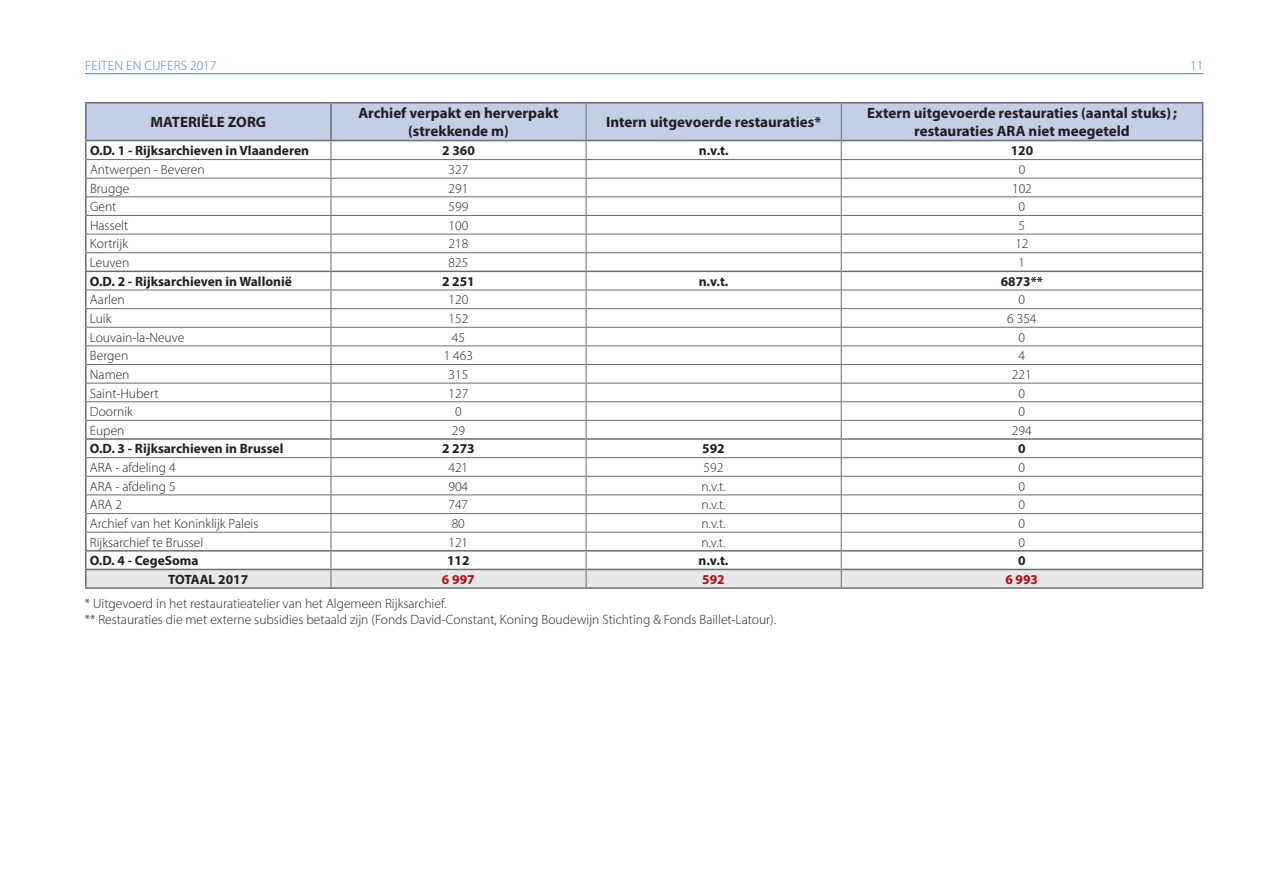
<style>
.page{position:relative;width:1263px;height:893px;background:#fff}
.page>*{position:absolute;margin:0;border:0;box-sizing:border-box;transform-origin:0 0}
.t1{font:700 15px/18px "Myriad Pro";color:#231f20;text-align:center}
.t2{font:300 13.5px/16.5px "Myriad Pro";color:#231f20}
.t3{font:700 13.5px "Myriad Pro";color:#231f20}
.t4{font:300 13.5px "Myriad Pro";letter-spacing:.02em;color:#5280ba}
.t5{font:700 13.5px "Myriad Pro";color:#b00d15}
</style>
<div class="page">
<hr style="left:85px;top:73px;width:1118px;height:1px;background:#5280ba">
<hr style="left:331px;top:102px;width:255px;height:2px;background:#6c6d70">
<hr style="left:586px;top:102px;width:255px;height:2px;background:#6c6d70">
<hr style="left:841px;top:102px;width:362px;height:2px;background:#6c6d70">
<hr style="left:85px;top:587px;width:246px;height:2px;background:#6c6d70">
<hr style="left:331px;top:587px;width:255px;height:2px;background:#6c6d70">
<hr style="left:586px;top:587px;width:255px;height:2px;background:#6c6d70">
<hr style="left:841px;top:587px;width:362px;height:2px;background:#6c6d70">
<svg style="left:85px;top:103px;width:1118px;height:485px"></svg>
<hr style="left:85px;top:102px;width:246px;height:2px;background:#6c6d70">
<hr style="left:85px;top:104px;width:2px;height:36px;background:#6c6d70">
<hr style="left:330px;top:104px;width:2px;height:36px;background:#6c6d70">
<hr style="left:85px;top:140px;width:246px;height:1px;background:#6c6d70">
<p class="t4" style="left:85px;top:57px;width:133px">FEITEN EN CIJFERS 2017</p>
<p class="t4" style="left:1190px;top:57px;width:15px">11</p>
<p class="t1" style="left:151px;top:113px;width:117px">MATERIËLE ZORG</p>
<p class="t1" style="left:358px;top:104px;width:202px">Archief verpakt en herverpakt (strekkende m)</p>
<p class="t1" style="left:606px;top:113px;width:216px">Intern uitgevoerde restauraties*</p>
<p class="t1" style="left:867px;top:104px;width:311px">Extern uitgevoerde restauraties (aantal stuks); restauraties ARA niet meegeteld</p>
<p class="t3" style="left:90px;top:142px;width:221px">O.D. 1 - Rijksarchieven in Vlaanderen</p>
<p class="t3" style="left:442px;top:142px;width:34px">2 360</p>
<p class="t3" style="left:699px;top:142px;width:31px">n.v.t.</p>
<p class="t3" style="left:1011px;top:142px;width:24px">120</p>
<p class="t2" style="left:90px;top:161px;width:116px">Antwerpen - Beveren</p>
<p class="t2" style="left:449px;top:161px;width:21px">327</p>
<p class="t2" style="left:1019px;top:161px;width:8px">0</p>
<p class="t2" style="left:90px;top:180px;width:41px">Brugge</p>
<p class="t2" style="left:449px;top:180px;width:21px">291</p>
<p class="t2" style="left:1012px;top:180px;width:21px">102</p>
<p class="t2" style="left:90px;top:198px;width:28px">Gent</p>
<p class="t2" style="left:449px;top:198px;width:21px">599</p>
<p class="t2" style="left:1019px;top:198px;width:8px">0</p>
<p class="t2" style="left:90px;top:217px;width:40px">Hasselt</p>
<p class="t2" style="left:449px;top:217px;width:21px">100</p>
<p class="t2" style="left:1019px;top:217px;width:8px">5</p>
<p class="t2" style="left:90px;top:236px;width:40px">Kortrijk</p>
<p class="t2" style="left:449px;top:236px;width:21px">218</p>
<p class="t2" style="left:1015px;top:236px;width:15px">12</p>
<p class="t2" style="left:90px;top:254px;width:41px">Leuven</p>
<p class="t2" style="left:449px;top:254px;width:21px">825</p>
<p class="t2" style="left:1018px;top:254px;width:8px">1</p>
<p class="t3" style="left:90px;top:272px;width:203px">O.D. 2 - Rijksarchieven in Wallonië</p>
<p class="t3" style="left:442px;top:272px;width:34px">2 251</p>
<p class="t3" style="left:699px;top:272px;width:31px">n.v.t.</p>
<p class="t3" style="left:1001px;top:272px;width:44px">6873**</p>
<p class="t2" style="left:90px;top:291px;width:36px">Aarlen</p>
<p class="t2" style="left:448px;top:291px;width:21px">120</p>
<p class="t2" style="left:1018px;top:291px;width:8px">0</p>
<p class="t2" style="left:90px;top:310px;width:23px">Luik</p>
<p class="t2" style="left:448px;top:310px;width:21px">152</p>
<p class="t2" style="left:1007px;top:310px;width:31px">6 354</p>
<p class="t2" style="left:90px;top:329px;width:96px">Louvain-la-Neuve</p>
<p class="t2" style="left:452px;top:329px;width:15px">45</p>
<p class="t2" style="left:1018px;top:329px;width:8px">0</p>
<p class="t2" style="left:90px;top:347px;width:40px">Bergen</p>
<p class="t2" style="left:444px;top:347px;width:31px">1 463</p>
<p class="t2" style="left:1018px;top:347px;width:8px">4</p>
<p class="t2" style="left:90px;top:366px;width:41px">Namen</p>
<p class="t2" style="left:448px;top:366px;width:21px">315</p>
<p class="t2" style="left:1012px;top:366px;width:21px">221</p>
<p class="t2" style="left:90px;top:385px;width:70px">Saint-Hubert</p>
<p class="t2" style="left:448px;top:385px;width:21px">127</p>
<p class="t2" style="left:1018px;top:385px;width:8px">0</p>
<p class="t2" style="left:90px;top:403px;width:45px">Doornik</p>
<p class="t2" style="left:455px;top:403px;width:8px">0</p>
<p class="t2" style="left:1018px;top:403px;width:8px">0</p>
<p class="t2" style="left:90px;top:422px;width:36px">Eupen</p>
<p class="t2" style="left:452px;top:422px;width:15px">29</p>
<p class="t2" style="left:1012px;top:422px;width:21px">294</p>
<p class="t3" style="left:90px;top:440px;width:195px">O.D. 3 - Rijksarchieven in Brussel</p>
<p class="t3" style="left:442px;top:440px;width:34px">2 273</p>
<p class="t3" style="left:702px;top:440px;width:24px">592</p>
<p class="t3" style="left:1018px;top:440px;width:9px">0</p>
<p class="t2" style="left:90px;top:459px;width:87px">ARA - afdeling 4</p>
<p class="t2" style="left:448px;top:459px;width:21px">421</p>
<p class="t2" style="left:704px;top:459px;width:21px">592</p>
<p class="t2" style="left:1018px;top:459px;width:8px">0</p>
<p class="t2" style="left:90px;top:478px;width:87px">ARA - afdeling 5</p>
<p class="t2" style="left:448px;top:478px;width:21px">904</p>
<p class="t2" style="left:701px;top:478px;width:26px">n.v.t.</p>
<p class="t2" style="left:1018px;top:478px;width:8px">0</p>
<p class="t2" style="left:90px;top:496px;width:34px">ARA 2</p>
<p class="t2" style="left:448px;top:496px;width:21px">747</p>
<p class="t2" style="left:701px;top:496px;width:26px">n.v.t.</p>
<p class="t2" style="left:1018px;top:496px;width:8px">0</p>
<p class="t2" style="left:90px;top:515px;width:170px">Archief van het Koninklijk Paleis</p>
<p class="t2" style="left:452px;top:515px;width:15px">80</p>
<p class="t2" style="left:701px;top:515px;width:26px">n.v.t.</p>
<p class="t2" style="left:1018px;top:515px;width:8px">0</p>
<p class="t2" style="left:90px;top:534px;width:115px">Rijksarchief te Brussel</p>
<p class="t2" style="left:448px;top:534px;width:21px">121</p>
<p class="t2" style="left:701px;top:534px;width:26px">n.v.t.</p>
<p class="t2" style="left:1018px;top:534px;width:8px">0</p>
<p class="t3" style="left:90px;top:552px;width:110px">O.D. 4 - CegeSoma</p>
<p class="t3" style="left:447px;top:552px;width:24px">112</p>
<p class="t3" style="left:698px;top:552px;width:31px">n.v.t.</p>
<p class="t3" style="left:1018px;top:552px;width:9px">0</p>
<p class="t3" style="left:168px;top:570px;width:82px">TOTAAL 2017</p>
<p class="t5" style="left:442px;top:570px;width:34px">6 997</p>
<p class="t5" style="left:702px;top:570px;width:24px">592</p>
<p class="t5" style="left:1005px;top:570px;width:34px">6 993</p>
<p class="t2" style="left:85px;top:595px;width:693px">* Uitgevoerd in het restauratieatelier van het Algemeen Rijksarchief.<br>** Restauraties die met externe subsidies betaald zijn (Fonds David-Constant, Koning Boudewijn Stichting &amp; Fonds Baillet-Latour).</p>
</div>
